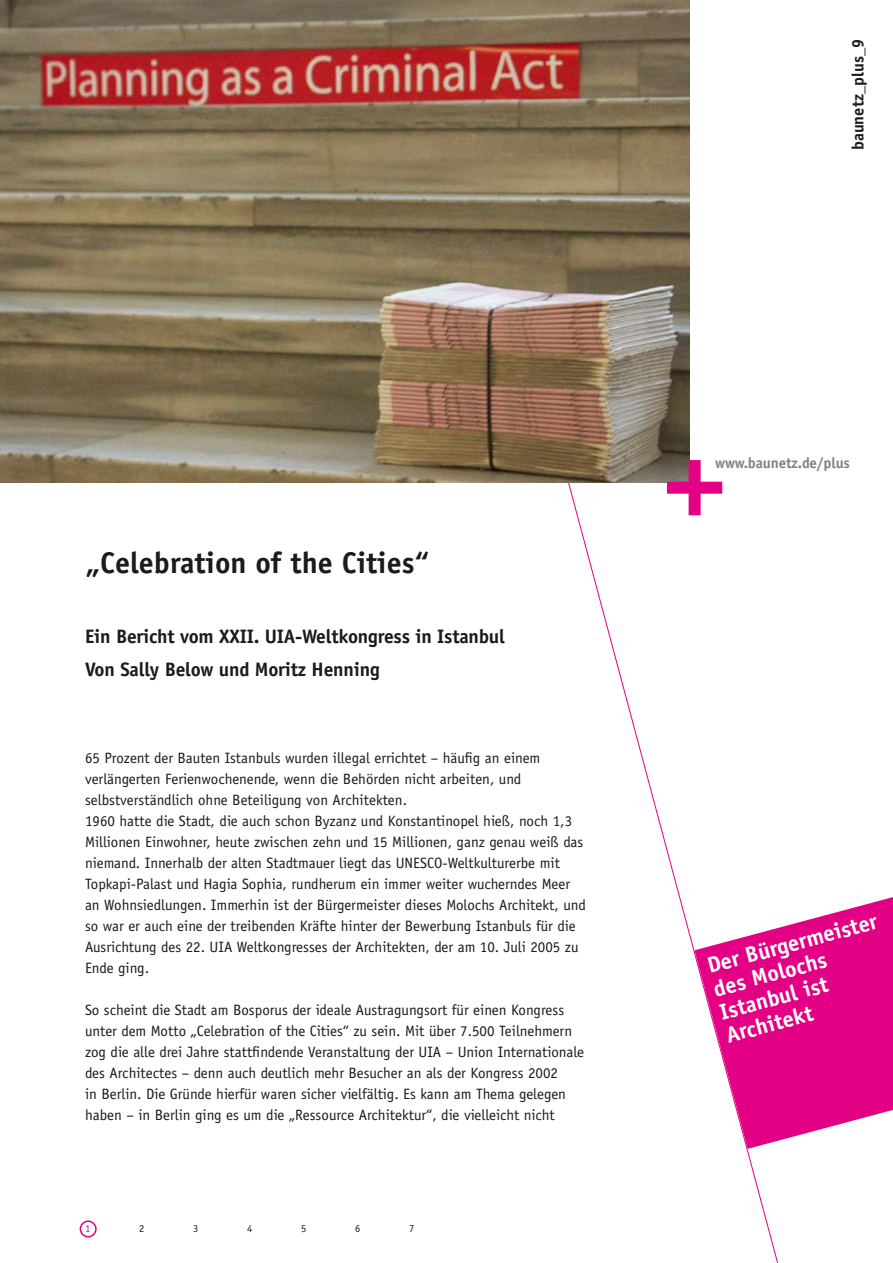
<style>
.page{position:relative;width:893px;height:1263px;background:#fff}
.page>*{position:absolute;margin:0;border:0;box-sizing:border-box;transform-origin:0 0}
.t1{font:700 30px "Officina Sans";color:#1a1a1f}
.t2{font:700 22.5px/24px "Officina Sans";color:#fff}
.t3{font:700 19.5px/33px "Officina Sans";letter-spacing:-.01em;color:#1a1a1f}
.t4{font:700 16.5px "Officina Sans";color:#1a1a1f}
.t5{font:15px/21px "Officina Sans";color:#1a1a1f}
.t6{font:700 15px "Officina Sans";letter-spacing:-.01em;color:#828282}
.t7{font:10.5px "Officina Serif";color:#1a1a1f}
.t8{font:10.5px "Officina Serif";color:#e30084}
</style>
<div class="page">
<img style="left:0;top:0;width:690px;height:482px">
<div style="left:80px;top:1220px;width:17px;height:17px;border:2px solid #e30084;border-radius:50%"></div>
<div style="left:689px;top:460px;width:12px;height:55px;background:#e30084"></div>
<div style="left:667px;top:482px;width:55px;height:12px;background:#e30084"></div>
<svg style="left:694px;top:897px;width:199px;height:252px;fill:#e30084"></svg>
<p class="t4" style="left:847px;top:150px;width:113px;rotate:-90deg">baunetz_plus_9</p>
<h1 class="t1" style="left:85px;top:544px;width:346px">„Celebration of the Cities“</h1>
<h3 class="t3" style="left:85px;top:620px;width:421px">Ein Bericht vom XXII. UIA-Weltkongress in Istanbul<br>Von Sally Below und Moritz Henning</h3>
<p class="t5" style="left:85px;top:747px;width:502px">65 Prozent der Bauten Istanbuls wurden illegal errichtet – häufig an einem verlängerten Ferienwochenende, wenn die Behörden nicht arbeiten, und selbstverständlich ohne Beteiligung von Architekten.<br>1960 hatte die Stadt, die auch schon Byzanz und Konstantinopel hieß, noch 1,3<br>Millionen Einwohner, heute zwischen zehn und 15 Millionen, ganz genau weiß das niemand. Innerhalb der alten Stadtmauer liegt das UNESCO-Weltkulturerbe mit Topkapi-Palast und Hagia Sophia, rundherum ein immer weiter wucherndes Meer an Wohnsiedlungen. Immerhin ist der Bürgermeister dieses Molochs Architekt, und so war er auch eine der treibenden Kräfte hinter der Bewerbung Istanbuls für die Ausrichtung des 22. UIA Weltkongresses der Architekten, der am 10. Juli 2005 zu Ende ging.</p>
<p class="t5" style="left:85px;top:999px;width:501px">So scheint die Stadt am Bosporus der ideale Austragungsort für einen Kongress unter dem Motto „Celebration of the Cities“ zu sein. Mit über 7.500 Teilnehmern zog die alle drei Jahre stattfindende Veranstaltung der UIA – Union Internationale des Architectes – denn auch deutlich mehr Besucher an als der Kongress 2002<br>in Berlin. Die Gründe hierfür waren sicher vielfältig. Es kann am Thema gelegen haben – in Berlin ging es um die „Ressource Architektur“, die vielleicht nicht</p>
<p class="t8" style="left:85px;top:1222px;width:7px">1</p>
<p class="t7" style="left:139px;top:1222px;width:7px">2</p>
<p class="t7" style="left:193px;top:1222px;width:7px">3</p>
<p class="t7" style="left:247px;top:1222px;width:7px">4</p>
<p class="t7" style="left:301px;top:1222px;width:7px">5</p>
<p class="t7" style="left:355px;top:1222px;width:7px">6</p>
<p class="t7" style="left:409px;top:1222px;width:7px">7</p>
<p class="t6" style="left:715px;top:454px;width:136px">www.baunetz.de/plus</p>
<h2 class="t2" style="left:705px;top:954px;width:177px;rotate:-15deg">Der Bürgermeister des Molochs<br>Istanbul ist<br>Architekt</h2>
</div>
